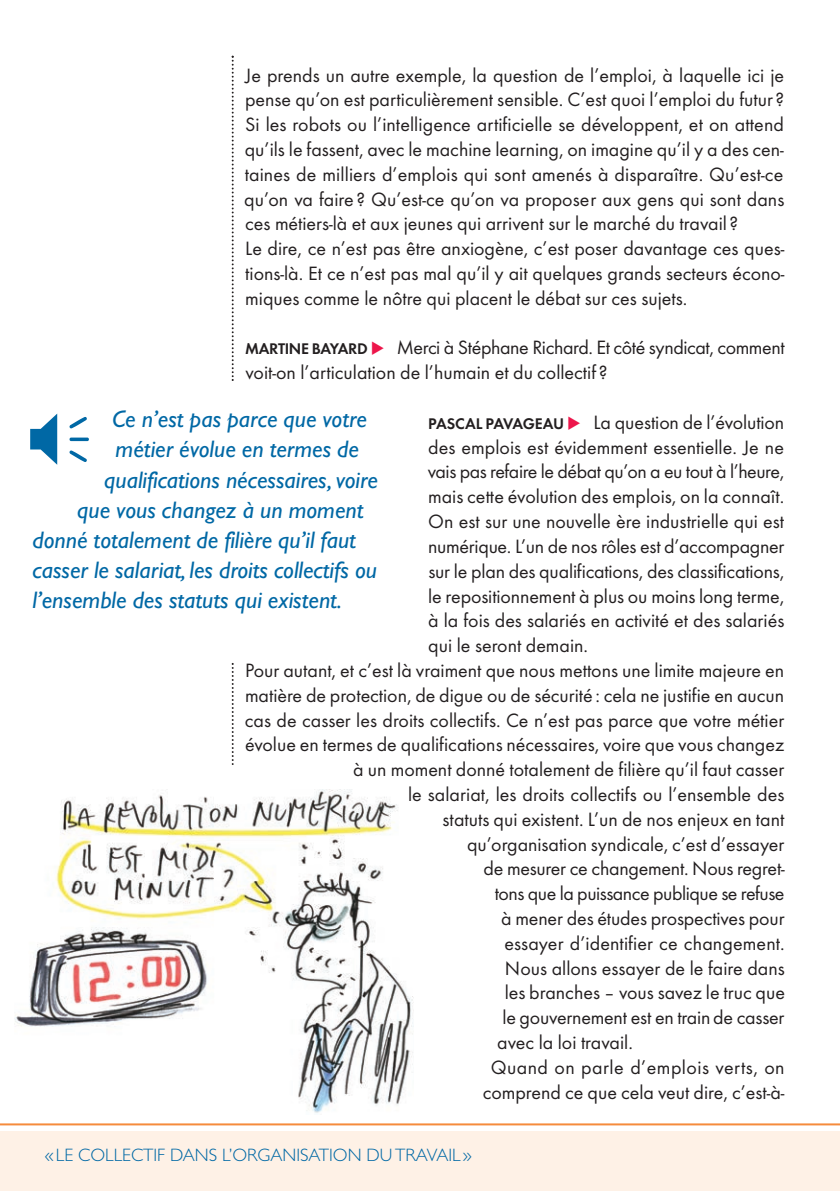
<style>
.page{position:relative;width:840px;height:1191px;background:#fff}
.page>*{position:absolute;margin:0;border:0;box-sizing:border-box;transform-origin:0 0}
.t1{font:italic 24px "Gill Sans";color:#0068a5}
.t2{font:20px/24.8px "Futura T";color:#231f20}
.t3{font:20px "Futura T";letter-spacing:-.025em;color:#231f20}
.t4{font:20px "Futura T";letter-spacing:.025em;color:#231f20}
.t5{font:300 18px "Gill Sans";color:#0068a5}
.s1{font-weight:600;font-size:16px}
.s2{color:#ed164b}
</style>
<div class="page">
<svg style="left:231px;top:663px;width:2px;height:18px"></svg>
<svg style="left:231px;top:56px;width:2px;height:325px"></svg>
<img style="left:14px;top:789px;width:399px;height:324px">
<div style="left:0;top:1131px;width:839px;height:60px;background:#fef1e6"></div>
<hr style="left:0;top:1123px;width:839px;height:2px;background:#f58b3c">
<svg style="left:30px;top:413px;width:59px;height:52px"></svg>
<p class="t2" style="left:244px;top:62px;width:541px">Je prends un autre exemple, la question de l’emploi, à laquelle ici je pense qu’on est particulièrement sensible. C’est quoi l’emploi du futur?<br>Si les robots ou l’intelligence artificielle se développent, et on attend qu’ils le fassent, avec le machine learning, on imagine qu’il y a des cen&shy;taines de milliers d’emplois qui sont amenés à disparaître. Qu’est-ce qu’on va faire ? Qu’est-ce qu’on va proposer aux gens qui sont dans ces métiers-là et aux jeunes qui arrivent sur le marché du travail ?<br>Le dire, ce n’est pas être anxiogène, c’est poser davantage ces ques&shy;tions-là. Et ce n’est pas mal qu’il y ait quelques grands secteurs écono&shy;miques comme le nôtre qui placent le débat sur ces sujets.</p>
<p class="t2" style="left:245px;top:335px;width:540px"><span class="s1">MARTINE BAYARD</span> <span class="s2">◆</span> Merci à Stéphane Richard. Et côté syndicat, comment voit-on l’articulation de l’humain et du collectif?</p>
<p class="t2" style="left:428px;top:409px;width:357px"><span class="s1">PASCAL PAVAGEAU</span> <span class="s2">◆</span> La question de l’évolution</p>
<p class="t2" style="left:428px;top:434px;width:357px">des emplois est évidemment essentielle. Je ne</p>
<p class="t3" style="left:427px;top:460px;width:357px">vais pas refaire le débat qu’on a eu tout à l’heure,</p>
<p class="t2" style="left:428px;top:484px;width:357px">mais cette évolution des emplois, on la connaît.</p>
<p class="t2" style="left:428px;top:509px;width:357px">On est sur une nouvelle ère industrielle qui est</p>
<p class="t2" style="left:428px;top:533px;width:357px">numérique. L’un de nos rôles est d’accompagner</p>
<p class="t2" style="left:428px;top:558px;width:357px">sur le plan des qualifications, des classifications,</p>
<p class="t2" style="left:428px;top:583px;width:357px">le repositionnement à plus ou moins long terme,</p>
<p class="t2" style="left:428px;top:608px;width:357px">à la fois des salariés en activité et des salariés</p>
<p class="t2" style="left:428px;top:633px;width:161px">qui le seront demain.</p>
<p class="t2" style="left:245px;top:657px;width:540px">Pour autant, et c’est là vraiment que nous mettons une limite majeure en</p>
<p class="t2" style="left:245px;top:682px;width:540px">matière de protection, de digue ou de sécurité: cela ne justifie en aucun</p>
<p class="t2" style="left:245px;top:707px;width:540px">cas de casser les droits collectifs. Ce n’est pas parce que votre métier</p>
<p class="t2" style="left:245px;top:732px;width:540px">évolue en termes de qualifications nécessaires, voire que vous changez</p>
<p class="t2" style="left:353px;top:757px;width:432px">à un moment donné totalement de filière qu’il faut casser</p>
<p class="t2" style="left:408px;top:781px;width:377px">le salariat, les droits collectifs ou l’ensemble des</p>
<p class="t2" style="left:442px;top:806px;width:343px">statuts qui existent. L’un de nos enjeux en tant</p>
<p class="t2" style="left:467px;top:831px;width:318px">qu’organisation syndicale, c’est d’essayer</p>
<p class="t2" style="left:483px;top:856px;width:302px">de mesurer ce changement. Nous regret-</p>
<p class="t3" style="left:494px;top:881px;width:291px">tons que la puissance publique se refuse</p>
<p class="t2" style="left:501px;top:905px;width:285px">à mener des études prospectives pour</p>
<p class="t2" style="left:504px;top:930px;width:282px">essayer d’identifier ce changement.</p>
<p class="t2" style="left:504px;top:955px;width:281px">Nous allons essayer de le faire dans</p>
<p class="t2" style="left:504px;top:980px;width:282px">les branches – vous savez le truc que</p>
<p class="t2" style="left:502px;top:1005px;width:283px">le gouvernement est en train de casser</p>
<p class="t2" style="left:497px;top:1029px;width:137px">avec la loi travail.</p>
<p class="t4" style="left:490px;top:1055px;width:295px">Quand on parle d’emplois verts, on</p>
<p class="t2" style="left:482px;top:1079px;width:303px">comprend ce que cela veut dire, c’est-à-</p>
<p class="t1" style="left:112px;top:405px;width:256px">Ce n’est pas parce que votre</p>
<p class="t1" style="left:116px;top:435px;width:245px">métier évolue en termes de</p>
<p class="t1" style="left:104px;top:465px;width:275px">qualifications nécessaires, voire</p>
<p class="t1" style="left:77px;top:495px;width:288px">que vous changez à un moment</p>
<p class="t1" style="left:32px;top:525px;width:325px">donné totalement de filière qu’il faut</p>
<p class="t1" style="left:32px;top:555px;width:346px">casser le salariat, les droits collectifs ou</p>
<p class="t1" style="left:32px;top:585px;width:310px">l’ensemble des statuts qui existent.</p>
<p class="t5" style="left:45px;top:1144px;width:428px">«LE COLLECTIF DANS L’ORGANISATION DU TRAVAIL»</p>
</div>
